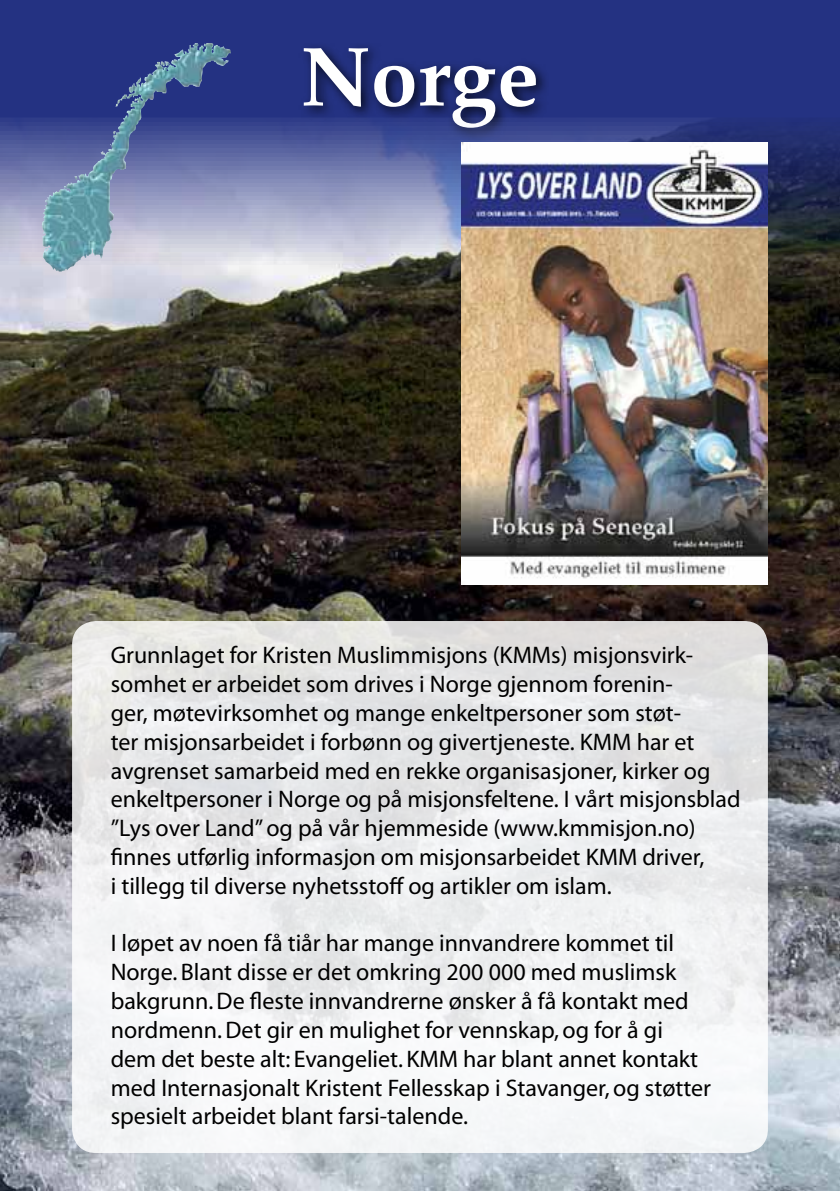
<style>
.page{position:relative;width:840px;height:1191px;background:#fff}
.page>*{position:absolute;margin:0;border:0;box-sizing:border-box;transform-origin:0 0}
.t1{font:700 84px "Palatino";color:#fff}
.t2{font:24px/28.8px "Myriad Pro";color:#000}
.t3{font:24px/28.8px "Myriad";color:#000}
</style>
<div class="page">
<div style="left:0;top:0;width:839px;height:1191px;background:#243282"></div>
<div style="left:298px;top:42px;width:252px;height:101px;background:#000;opacity:.75"></div>
<img style="left:0;top:117px;width:839px;height:1074px">
<div style="left:72px;top:621px;width:695px;height:532px;background:linear-gradient(to bottom,#e1e1e2,#f8fafc);border-radius:24px"></div>
<img style="left:115px;top:43px;width:91px;height:91px">
<img style="left:461px;top:143px;width:306px;height:442px">
<h1 class="t1" style="left:301px;top:28px;width:240px">Norge</h1>
<p class="t2" style="left:111px;top:640px;width:631px">Grunnlaget for Kristen Muslimmisjons (KMMs) misjonsvirk&shy;somhet er arbeidet som drives i Norge gjennom forenin-<br>ger, møtevirksomhet og mange enkeltpersoner som støt-<br>ter misjonsarbeidet i forbønn og givertjeneste. KMM har et avgrenset samarbeid med en rekke organisasjoner, kirker og enkeltpersoner i Norge og på misjonsfeltene. I vårt misjonsblad ”Lys over Land” og på vår hjemmeside (www.kmmisjon.no) finnes utførlig informasjon om misjonsarbeidet KMM driver,<br>i tillegg til diverse nyhetsstoff og artikler om islam.</p>
<p class="t3" style="left:111px;top:930px;width:601px">I løpet av noen få tiår har mange innvandrere kommet til Norge. Blant disse er det omkring 200 000 med muslimsk bakgrunn. De fleste innvandrerne ønsker å få kontakt med nordmenn. Det gir en mulighet for vennskap, og for å gi dem det beste alt: Evangeliet. KMM har blant annet kontakt med Internasjonalt Kristent Fellesskap i Stavanger, og støtter spesielt arbeidet blant farsi-talende.</p>
</div>
